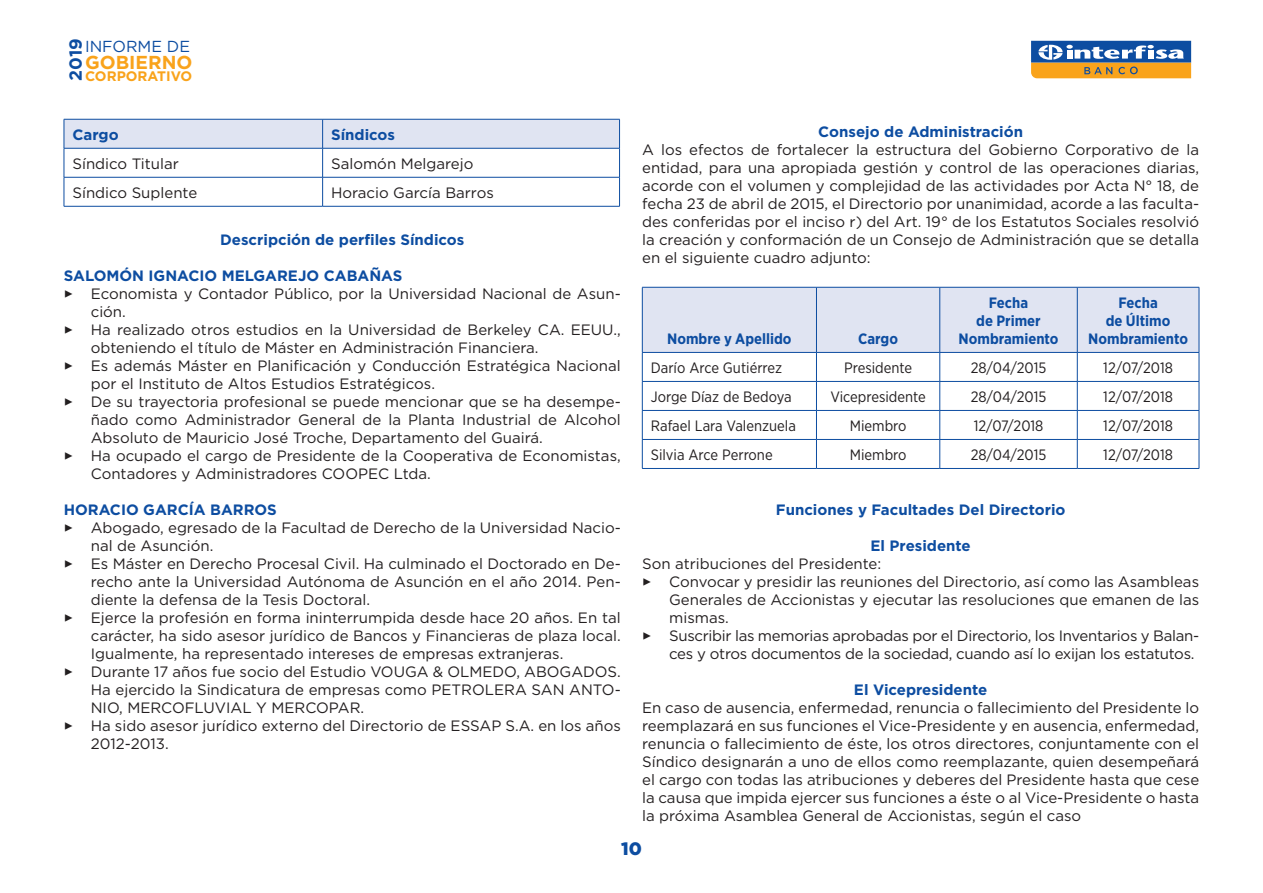
<style>
.page{position:relative;width:1263px;height:893px;background:#fff}
.page>*{position:absolute;margin:0;border:0;box-sizing:border-box;transform-origin:0 0}
.t1{font:700 18.75px "Gotham";color:#f9a31b}
.t2{font:900 18px "Gotham";color:#0d4da1}
.t3{font:700 17.55px "Gotham";color:#0d4da1}
.t4{font:15.9px "Gotham";color:#0d4da1}
.Texto{font:15px/18px "Gotham";color:#231f20;text-align:justify}
.t5{font:15px "Gotham Narrow";color:#231f20}
.t6{font:700 15px "Gotham";color:#0d4da1}
.Texto-2{font:15px/18px "Gotham";letter-spacing:-.02em;color:#231f20}
.t7{font:700 15px/18px "Gotham Narrow";color:#0d4da1;text-align:center}
.t8{font:700 13.8px "Gotham";color:#f9a31b}
</style>
<div class="page">
<svg style="left:1030px;top:40px;width:162px;height:39px;background:#979282"></svg>
<svg style="left:64px;top:119px;width:556px;height:87px"></svg>
<hr style="left:64px;top:206px;width:259px;height:1px;background:#0d4da1">
<hr style="left:323px;top:206px;width:297px;height:1px;background:#0d4da1">
<svg style="left:642px;top:287px;width:558px;height:181px"></svg>
<hr style="left:642px;top:468px;width:174px;height:1px;background:#0d4da1">
<hr style="left:816px;top:468px;width:124px;height:1px;background:#0d4da1">
<hr style="left:940px;top:468px;width:137px;height:1px;background:#0d4da1">
<hr style="left:1077px;top:468px;width:122px;height:1px;background:#0d4da1">
<p class="t3" style="left:64px;top:81px;width:44px;rotate:-90deg">2019</p>
<p class="t4" style="left:85px;top:36px;width:106px">INFORME DE</p>
<p class="t1" style="left:85px;top:50px;width:109px">GOBIERNO</p>
<p class="t8" style="left:85px;top:67px;width:109px">CORPORATIVO</p>
<p class="t6" style="left:72px;top:124px;width:48px">Cargo</p>
<p class="t6" style="left:331px;top:124px;width:65px">Síndicos</p>
<p class="Texto" style="left:72px;top:154px;width:108px">Síndico Titular</p>
<p class="Texto" style="left:331px;top:154px;width:144px">Salomón Melgarejo</p>
<p class="Texto" style="left:72px;top:183px;width:126px">Síndico Suplente</p>
<p class="Texto" style="left:331px;top:183px;width:164px">Horacio García Barros</p>
<p class="t6" style="left:220px;top:230px;width:246px">Descripción de perfiles Síndicos</p>
<p class="t6" style="left:64px;top:266px;width:340px">SALOMÓN IGNACIO MELGAREJO CABAÑAS</p>
<p class="Texto" style="left:91px;top:284px;width:532px;text-indent:-27px">✓ Economista y Contador Público, por la Universidad Nacional de Asun&shy;ción.</p>
<p class="Texto" style="left:91px;top:320px;width:531px;text-indent:-27px">✓ Ha realizado otros estudios en la Universidad de Berkeley CA. EEUU., obteniendo el título de Máster en Administración Financiera.</p>
<p class="Texto" style="left:91px;top:356px;width:531px;text-indent:-27px">✓ Es además Máster en Planificación y Conducción Estratégica Nacional por el Instituto de Altos Estudios Estratégicos.</p>
<p class="Texto" style="left:91px;top:392px;width:532px;text-indent:-27px">✓ De su trayectoria profesional se puede mencionar que se ha desempe&shy;ñado como Administrador General de la Planta Industrial de Alcohol Absoluto de Mauricio José Troche, Departamento del Guairá.</p>
<p class="Texto" style="left:91px;top:446px;width:531px;text-indent:-27px">✓ Ha ocupado el cargo de Presidente de la Cooperativa de Economistas,<br>Contadores y Administradores COOPEC Ltda.</p>
<p class="t6" style="left:64px;top:500px;width:215px">HORACIO GARCÍA BARROS</p>
<p class="Texto" style="left:91px;top:518px;width:532px;text-indent:-27px">✓ Abogado, egresado de la Facultad de Derecho de la Universidad Nacio&shy;nal de Asunción.</p>
<p class="Texto" style="left:91px;top:554px;width:532px;text-indent:-27px">✓ Es Máster en Derecho Procesal Civil. Ha culminado el Doctorado en De&shy;recho ante la Universidad Autónoma de Asunción en el año 2014. Pen&shy;diente la defensa de la Tesis Doctoral.</p>
<p class="Texto" style="left:91px;top:608px;width:531px;text-indent:-27px">✓ Ejerce la profesión en forma ininterrumpida desde hace 20 años. En tal carácter, ha sido asesor jurídico de Bancos y Financieras de plaza local.<br>Igualmente, ha representado intereses de empresas extranjeras.</p>
<p class="Texto" style="left:91px;top:662px;width:532px;text-indent:-27px">✓ Durante 17 años fue socio del Estudio VOUGA &amp; OLMEDO, ABOGADOS.<br>Ha ejercido la Sindicatura de empresas como PETROLERA SAN ANTO-NIO, MERCOFLUVIAL Y MERCOPAR.</p>
<p class="Texto" style="left:91px;top:716px;width:532px;text-indent:-27px">✓ Ha sido asesor jurídico externo del Directorio de ESSAP S.A. en los años<br>2012-2013.</p>
<p class="t6" style="left:818px;top:122px;width:206px">Consejo de Administración</p>
<p class="Texto" style="left:642px;top:140px;width:559px">A los efectos de fortalecer la estructura del Gobierno Corporativo de la entidad, para una apropiada gestión y control de las operaciones diarias, acorde con el volumen y complejidad de las actividades por Acta N° 18, de fecha 23 de abril de 2015, el Directorio por unanimidad, acorde a las faculta&shy;des conferidas por el inciso r) del Art. 19° de los Estatutos Sociales resolvió la creación y conformación de un Consejo de Administración que se detalla en el siguiente cuadro adjunto:</p>
<p class="t7" style="left:667px;top:329px;width:126px">Nombre y Apellido</p>
<p class="t7" style="left:858px;top:329px;width:41px">Cargo</p>
<p class="t7" style="left:989px;top:293px;width:41px">Fecha</p>
<p class="t7" style="left:959px;top:311px;width:101px">de Primer<br>Nombramiento</p>
<p class="t7" style="left:1118px;top:293px;width:41px">Fecha</p>
<p class="t7" style="left:1088px;top:311px;width:101px">de Último<br>Nombramiento</p>
<p class="t5" style="left:651px;top:358px;width:133px">Darío Arce Gutiérrez</p>
<p class="t5" style="left:844px;top:358px;width:70px">Presidente</p>
<p class="t5" style="left:971px;top:358px;width:77px">28/04/2015</p>
<p class="t5" style="left:1103px;top:358px;width:71px">12/07/2018</p>
<p class="t5" style="left:651px;top:387px;width:142px">Jorge Díaz de Bedoya</p>
<p class="t5" style="left:830px;top:387px;width:97px">Vicepresidente</p>
<p class="t5" style="left:971px;top:387px;width:77px">28/04/2015</p>
<p class="t5" style="left:1103px;top:387px;width:71px">12/07/2018</p>
<p class="t5" style="left:651px;top:416px;width:147px">Rafael Lara Valenzuela</p>
<p class="t5" style="left:850px;top:416px;width:58px">Miembro</p>
<p class="t5" style="left:974px;top:416px;width:71px">12/07/2018</p>
<p class="t5" style="left:1103px;top:416px;width:71px">12/07/2018</p>
<p class="t5" style="left:651px;top:445px;width:123px">Silvia Arce Perrone</p>
<p class="t5" style="left:850px;top:445px;width:58px">Miembro</p>
<p class="t5" style="left:971px;top:445px;width:77px">28/04/2015</p>
<p class="t5" style="left:1103px;top:445px;width:71px">12/07/2018</p>
<p class="t6" style="left:776px;top:500px;width:291px">Funciones y Facultades Del Directorio</p>
<p class="t6" style="left:870px;top:536px;width:102px">El Presidente</p>
<p class="Texto" style="left:642px;top:554px;width:241px">Son atribuciones del Presidente:</p>
<p class="Texto" style="left:669px;top:572px;width:531px;text-indent:-27px">✓ Convocar y presidir las reuniones del Directorio, así como las Asambleas Generales de Accionistas y ejecutar las resoluciones que emanen de las mismas.</p>
<p class="Texto-2" style="left:669px;top:626px;width:532px;text-indent:-27px">✓ Suscribir las memorias aprobadas por el Directorio, los Inventarios y Balan&shy;ces y otros documentos de la sociedad, cuando así lo exijan los estatutos.</p>
<p class="t6" style="left:854px;top:680px;width:135px">El Vicepresidente</p>
<p class="Texto" style="left:642px;top:698px;width:559px">En caso de ausencia, enfermedad, renuncia o fallecimiento del Presidente lo reemplazará en sus funciones el Vice-Presidente y en ausencia, enfermedad, renuncia o fallecimiento de éste, los otros directores, conjuntamente con el Síndico designarán a uno de ellos como reemplazante, quien desempeñará el cargo con todas las atribuciones y deberes del Presidente hasta que cese la causa que impida ejercer sus funciones a éste o al Vice-Presidente o hasta la próxima Asamblea General de Accionistas, según el caso</p>
<p class="t2" style="left:621px;top:836px;width:22px">10</p>
</div>
